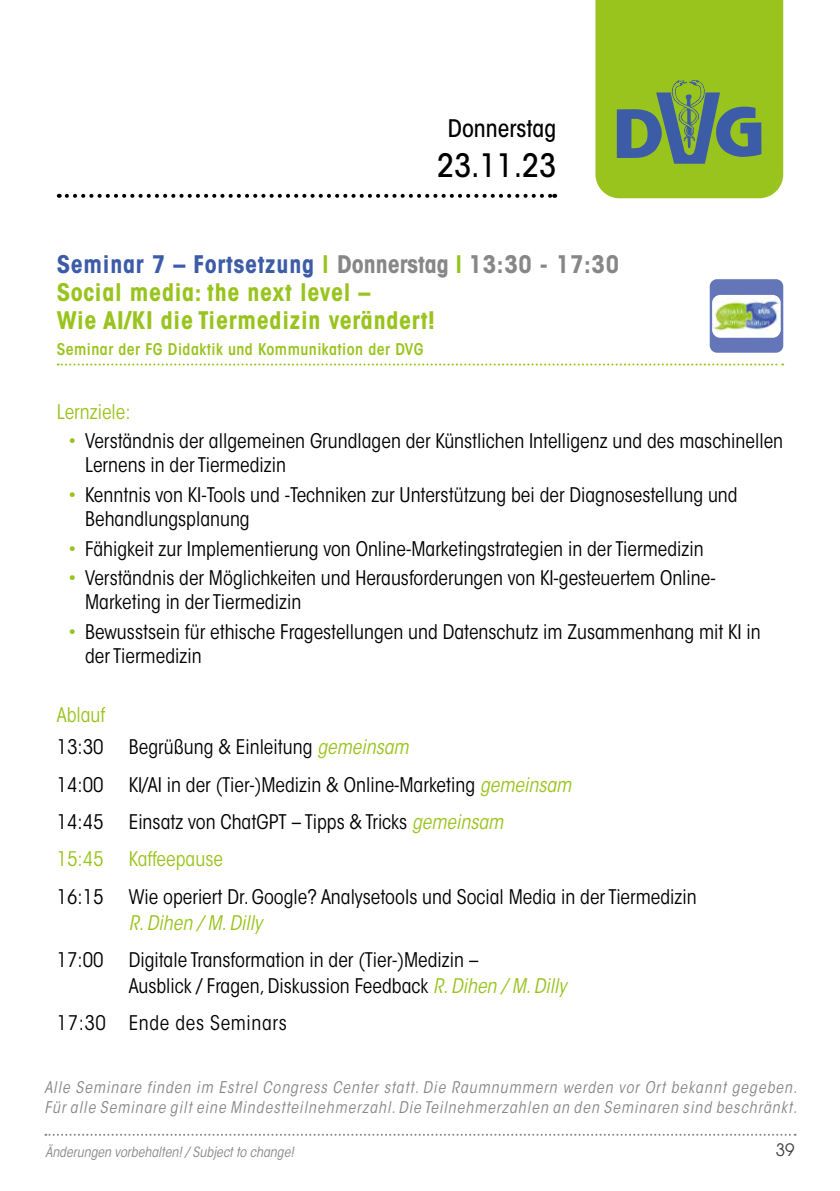
<style>
.page{position:relative;width:840px;height:1191px;background:#fff}
.page>*{position:absolute;margin:0;border:0;box-sizing:border-box;transform-origin:0 0}
.t1{font:500 condensed 32px "ITC Avant Garde Std";color:#000}
.t2{font:700 condensed 24px/28px "ITC Avant Garde Std";letter-spacing:.03em;color:#99c31d}
.t3{font:500 condensed 24px "ITC Avant Garde Std";color:#000}
.t4{font:condensed 20px/24px "ITC Avant Garde Std";color:#000}
.t5{font:condensed 20px "ITC Avant Garde Std";color:#99c31d}
.t6{font:condensed 20px "ITC Avant Garde Std";letter-spacing:.03em;color:#000}
.t7{font:italic condensed 20px "ITC Avant Garde Std";color:#99c31d}
.t8{font:17px "ITC Avant Garde Std";color:#3c3c3b}
.t9{font:italic condensed 16px/20px "ITC Avant Garde Std";letter-spacing:.06em;color:#878787}
.t10{font:600 condensed 16px "ITC Avant Garde Std";letter-spacing:.03em;color:#99c31d}
.t11{font:italic condensed 14px "ITC Avant Garde Std";color:#878787}
.s1{color:#3d5ca7}
.s2{color:#878787}
.s3{color:#99c31d}
.s4{font-style:italic;color:#99c31d}
</style>
<div class="page">
<svg style="left:45px;top:1133px;width:750px;height:2px"></svg>
<svg style="left:595px;top:0;width:187px;height:198px;background:#8cb433"></svg>
<svg style="left:58px;top:363px;width:724px;height:2px"></svg>
<svg style="left:67px;top:194px;width:488px;height:4px"></svg>
<div style="left:709px;top:279px;width:73px;height:74px;background:#6476b8;border-radius:7px"></div>
<img style="left:712px;top:295px;width:68px;height:43px">
<p class="t3" style="left:447px;top:113px;width:110px">Donnerstag</p>
<h1 class="t1" style="left:437px;top:146px;width:121px">23.11.23</h1>
<p class="t2" style="left:57px;top:250px;width:563px"><span class="s1">Seminar 7 – Fortsetzung</span> l <span class="s2">Donnerstag</span> l <span class="s2">13:30 - 17:30<br></span>Social media: the next level –<br>Wie AI/KI die Tiermedizin verändert!</p>
<p class="t10" style="left:57px;top:339px;width:368px">Seminar der FG Didaktik und Kommunikation der DVG</p>
<p class="t5" style="left:57px;top:399px;width:75px">Lernziele:</p>
<p class="t4" style="left:85px;top:429px;width:699px;text-indent:-17px"><span class="s3">•</span> Verständnis der allgemeinen Grundlagen der Künstlichen Intelligenz und des maschinellen<br>Lernens in der Tiermedizin</p>
<p class="t4" style="left:85px;top:483px;width:653px;text-indent:-17px"><span class="s3">•</span> Kenntnis von KI-Tools und -Techniken zur Unterstützung bei der Diagnosestellung und<br>Behandlungsplanung</p>
<p class="t4" style="left:68px;top:536px;width:636px"><span class="s3">•</span> Fähigkeit zur Implementierung von Online-Marketingstrategien in der Tiermedizin</p>
<p class="t4" style="left:85px;top:566px;width:631px;text-indent:-17px"><span class="s3">•</span> Verständnis der Möglichkeiten und Herausforderungen von KI-gesteuertem Online-<br>Marketing in der Tiermedizin</p>
<p class="t4" style="left:85px;top:620px;width:676px;text-indent:-17px"><span class="s3">•</span> Bewusstsein für ethische Fragestellungen und Datenschutz im Zusammenhang mit KI in der Tiermedizin</p>
<p class="t5" style="left:57px;top:703px;width:50px">Ablauf</p>
<p class="t4" style="left:57px;top:735px;width:48px">13:30</p>
<p class="t4" style="left:129px;top:735px;width:281px">Begrüßung &amp; Einleitung <span class="s4">gemeinsam</span></p>
<p class="t4" style="left:57px;top:772px;width:48px">14:00</p>
<p class="t4" style="left:129px;top:772px;width:444px">KI/AI in der (Tier-)Medizin &amp; Online-Marketing <span class="s4">gemeinsam</span></p>
<p class="t4" style="left:57px;top:809px;width:48px">14:45</p>
<p class="t4" style="left:129px;top:809px;width:376px">Einsatz von ChatGPT – Tipps &amp; Tricks <span class="s4">gemeinsam</span></p>
<p class="t5" style="left:57px;top:847px;width:48px">15:45</p>
<p class="t5" style="left:129px;top:847px;width:96px">Kaffeepause</p>
<p class="t4" style="left:57px;top:884px;width:48px">16:15</p>
<p class="t4" style="left:129px;top:884px;width:569px">Wie operiert Dr. Google? Analysetools und Social Media in der Tiermedizin</p>
<p class="t7" style="left:129px;top:910px;width:135px">R. Dihen / M. Dilly</p>
<p class="t4" style="left:57px;top:947px;width:48px">17:00</p>
<p class="t4" style="left:129px;top:946px;width:439px;line-height:26px">Digitale Transformation in der (Tier-)Medizin –<br>Ausblick / Fragen, Diskussion Feedback <span class="s4">R. Dihen / M. Dilly</span></p>
<p class="t6" style="left:57px;top:1011px;width:231px">17:30 Ende des Seminars</p>
<p class="t9" style="left:44px;top:1078px;width:753px">Alle Seminare finden im Estrel Congress Center statt. Die Raumnummern werden vor Ort bekannt gegeben.<br>Für alle Seminare gilt eine Mindestteilnehmerzahl. Die Teilnehmerzahlen an den Seminaren sind beschränkt.</p>
<p class="t11" style="left:45px;top:1143px;width:250px">Änderungen vorbehalten! / Subject to change!</p>
<p class="t8" style="left:775px;top:1139px;width:20px">39</p>
</div>
